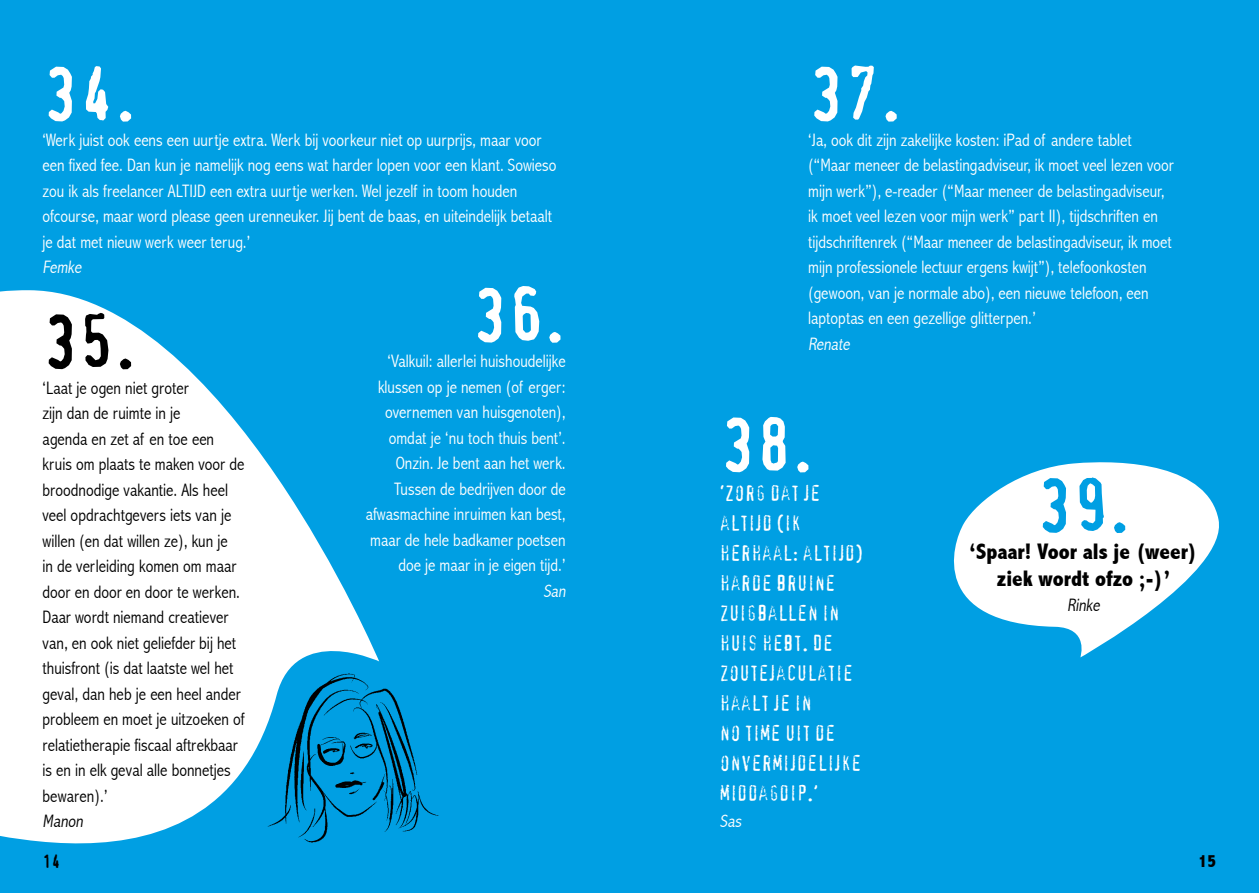
<style>
.page{position:relative;width:1259px;height:893px;background:#009fe3}
.page>*{position:absolute;margin:0;border:0;box-sizing:border-box;transform-origin:0 0}
.t1{font:72px "Confidential";color:#fff}
.t2{font:72px "Confidential";color:#000}
.t3{font:72px "Confidential";color:#009fe3}
.t4{font:800 condensed 22.5px/27px "Abadi";color:#000;text-align:center}
.t5{font:21px/30px "Confidential";color:#fff}
.t6{font:300 condensed 18px/25.5px "Abadi";color:#fff}
.t7{font:300 condensed 18px/25.5px "Abadi";color:#000}
.t8{font:800 condensed 18px "Abadi";color:#000}
.t9{font:18px "Confidential";color:#000}
</style>
<div class="page">
<svg style="left:953px;top:462px;width:266px;height:195px;fill:#fff"></svg>
<svg style="left:0;top:290px;width:379px;height:554px;fill:#fff"></svg>
<img style="left:258px;top:666px;width:181px;height:178px">
<h1 class="t1" style="left:43px;top:64px;width:95px">34.</h1>
<p class="t6" style="left:43px;top:127px;width:515px">‘Werk juist ook eens een uurtje extra. Werk bij voorkeur niet op uurprijs, maar voor een fixed fee. Dan kun je namelijk nog eens wat harder lopen voor een klant. Sowieso zou ik als freelancer ALTIJD een extra uurtje werken. Wel jezelf in toom houden ofcourse, maar word please geen urenneuker. Jij bent de baas, en uiteindelijk betaalt je dat met nieuw werk weer terug.’<br>Femke</p>
<h1 class="t1" style="left:472px;top:285px;width:95px">36.</h1>
<p class="t6" style="left:366px;top:348px;width:204px;text-align:right">‘Valkuil: allerlei huishoudelijke klussen op je nemen (of erger: overnemen van huisgenoten), omdat je ‘nu toch thuis bent’.<br>Onzin. Je bent aan het werk.<br>Tussen de bedrijven door de afwasmachine inruimen kan best, maar de hele badkamer poetsen doe je maar in je eigen tijd.’<br>San</p>
<h1 class="t2" style="left:43px;top:311px;width:95px">35.</h1>
<p class="t7" style="left:43px;top:375px;width:204px">‘Laat je ogen niet groter<br>zijn dan de ruimte in je<br>agenda en zet af en toe een kruis om plaats te maken voor de broodnodige vakantie. Als heel veel opdrachtgevers iets van je willen (en dat willen ze), kun je<br>in de verleiding komen om maar door en door en door te werken.<br>Daar wordt niemand creatiever van, en ook niet geliefder bij het thuisfront (is dat laatste wel het geval, dan heb je een heel ander probleem en moet je uitzoeken of relatietherapie fiscaal aftrekbaar is en in elk geval alle bonnetjes bewaren).’<br>Manon</p>
<p class="t9" style="left:43px;top:854px;width:19px">14</p>
<h1 class="t1" style="left:808px;top:64px;width:95px">37.</h1>
<p class="t6" style="left:808px;top:127px;width:367px">‘Ja, ook dit zijn zakelijke kosten: iPad of andere tablet (“Maar meneer de belastingadviseur, ik moet veel lezen voor mijn werk”), e-reader (“Maar meneer de belastingadviseur, ik moet veel lezen voor mijn werk” part II), tijdschriften en tijdschriftenrek (“Maar meneer de belastingadviseur, ik moet mijn professionele lectuur ergens kwijt”), telefoonkosten (gewoon, van je normale abo), een nieuwe telefoon, een laptoptas en een gezellige glitterpen.’<br>Renate</p>
<h1 class="t1" style="left:720px;top:415px;width:95px">38.</h1>
<p class="t5" style="left:720px;top:479px;width:145px">‘ZORG DAT JE<br>ALTIJD (IK<br>HERHAAL: ALTIJD)<br>HARDE BRUINE<br>ZUIGBALLEN IN<br>HUIS HEBT. DE<br>ZOUTEJACULATIE<br>HAALT JE IN<br>NO TIME UIT DE<br>ONVERMIJDELIJKE<br>MIDDAGDIP.’</p>
<p class="t6" style="left:720px;top:808px;width:26px">Sas</p>
<h1 class="t3" style="left:1036px;top:475px;width:95px">39.</h1>
<p class="t4" style="left:969px;top:538px;width:230px">‘Spaar! Voor als je (weer) ziek wordt ofzo ;-)’</p>
<p class="t7" style="left:1067px;top:593px;width:37px">Rinke</p>
<p class="t8" style="left:1198px;top:851px;width:20px">15</p>
</div>
